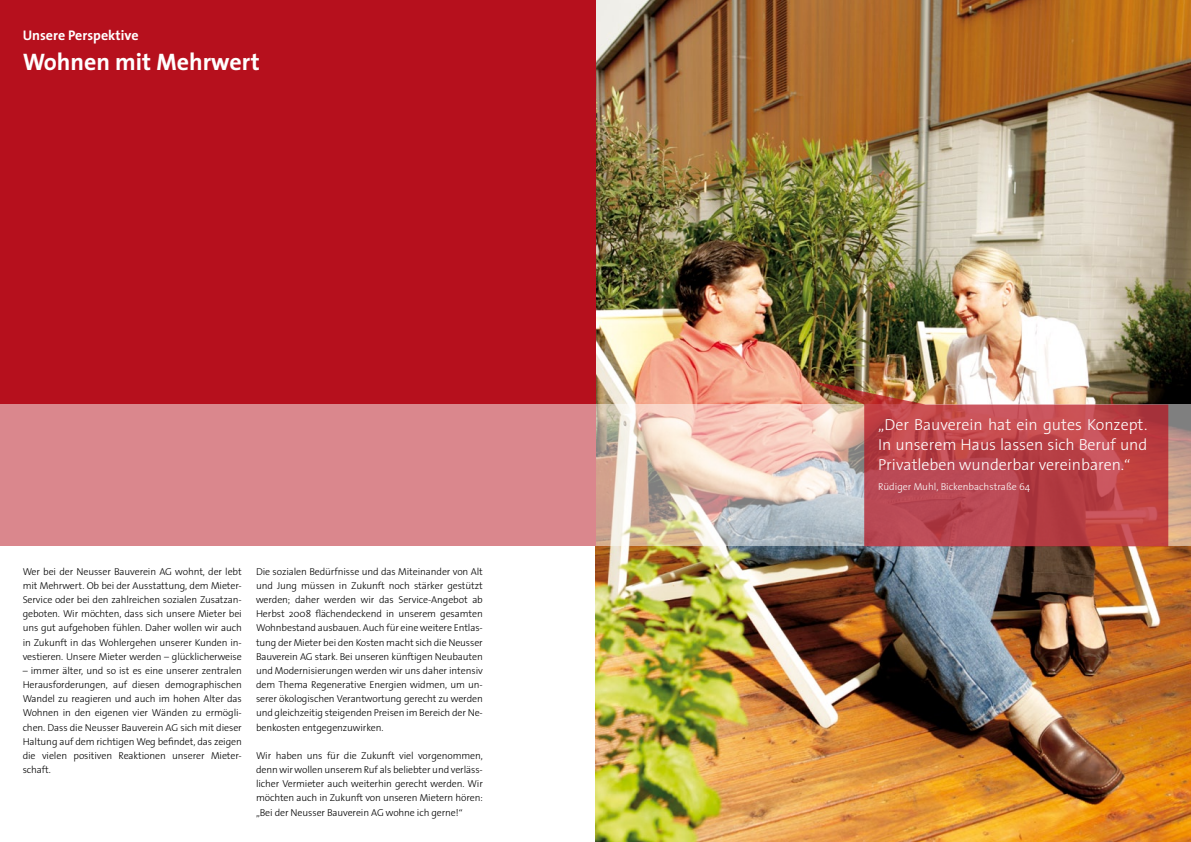
<style>
.page{position:relative;width:1191px;height:842px;background:#fff}
.page>*{position:absolute;margin:0;border:0;box-sizing:border-box;transform-origin:0 0}
.t1{font:700 24px "Thesis Sans";color:#fff}
.t2{font:300 16px/20px "Thesis Sans";color:#fff;text-align:justify}
.t3{font:700 14px "Thesis Sans";color:#fff}
.t4{font:300 10px/14.2px "Thesis Sans";letter-spacing:-.01em;color:#000;text-align:justify}
.t5{font:300 10px "Thesis Sans";color:#fff}
</style>
<div class="page">
<img style="left:595px;top:0;width:596px;height:842px">
<div style="left:0;top:0;width:595px;height:546px;background:#b6101d"></div>
<svg style="left:0;top:405px;width:1191px;height:141px;background:#da9898"></svg>
<img style="left:810px;top:381px;width:358px;height:165px">
<h3 class="t3" style="left:23px;top:27px;width:117px">Unsere Perspektive</h3>
<h1 class="t1" style="left:23px;top:49px;width:239px">Wohnen mit Mehrwert</h1>
<p class="t4" style="left:23px;top:565px;width:221px">Wer bei der Neusser Bauverein AG wohnt, der lebt mit Mehrwert. Ob bei der Ausstattung, dem Mieter-Service oder bei den zahlreichen sozialen Zusatzan&shy;geboten. Wir möchten, dass sich unsere Mieter bei uns gut aufgehoben fühlen. Daher wollen wir auch in Zukunft in das Wohlergehen unserer Kunden in&shy;vestieren. Unsere Mieter werden – glücklicherweise</p>
<p class="t4" style="left:23px;top:664px;width:221px">– immer älter, und so ist es eine unserer zentralen Herausforderungen, auf diesen demographischen Wandel zu reagieren und auch im hohen Alter das Wohnen in den eigenen vier Wänden zu ermögli&shy;chen. Dass die Neusser Bauverein AG sich mit dieser Haltung auf dem richtigen Weg befindet, das zeigen die vielen positiven Reaktionen unserer Mieter&shy;schaft.</p>
<p class="t4" style="left:256px;top:565px;width:228px">Die sozialen Bedürfnisse und das Miteinander von Alt und Jung müssen in Zukunft noch stärker gestützt werden; daher werden wir das Service-Angebot ab Herbst 2008 flächendeckend in unserem gesamten Wohnbestand ausbauen. Auch für eine weitere Entlas&shy;tung der Mieter bei den Kosten macht sich die Neusser Bauverein AG stark. Bei unseren künftigen Neubauten und Modernisierungen werden wir uns daher intensiv dem Thema Regenerative Energien widmen, um un&shy;serer ökologischen Verantwortung gerecht zu werden und gleichzeitig steigenden Preisen im Bereich der Ne&shy;benkosten entgegenzuwirken.</p>
<p class="t4" style="left:256px;top:749px;width:228px">Wir haben uns für die Zukunft viel vorgenommen, denn wir wollen unserem Ruf als beliebter und verläss&shy;licher Vermieter auch weiterhin gerecht werden. Wir möchten auch in Zukunft von unseren Mietern hören: „Bei der Neusser Bauverein AG wohne ich gerne!“</p>
<h2 class="t2" style="left:878px;top:415px;width:271px">„Der Bauverein hat ein gutes Konzept.<br>In unserem Haus lassen sich Beruf und Privatleben wunderbar vereinbaren.“</h2>
<p class="t5" style="left:878px;top:481px;width:154px">Rüdiger Muhl, Bickenbachstraße 64</p>
</div>
